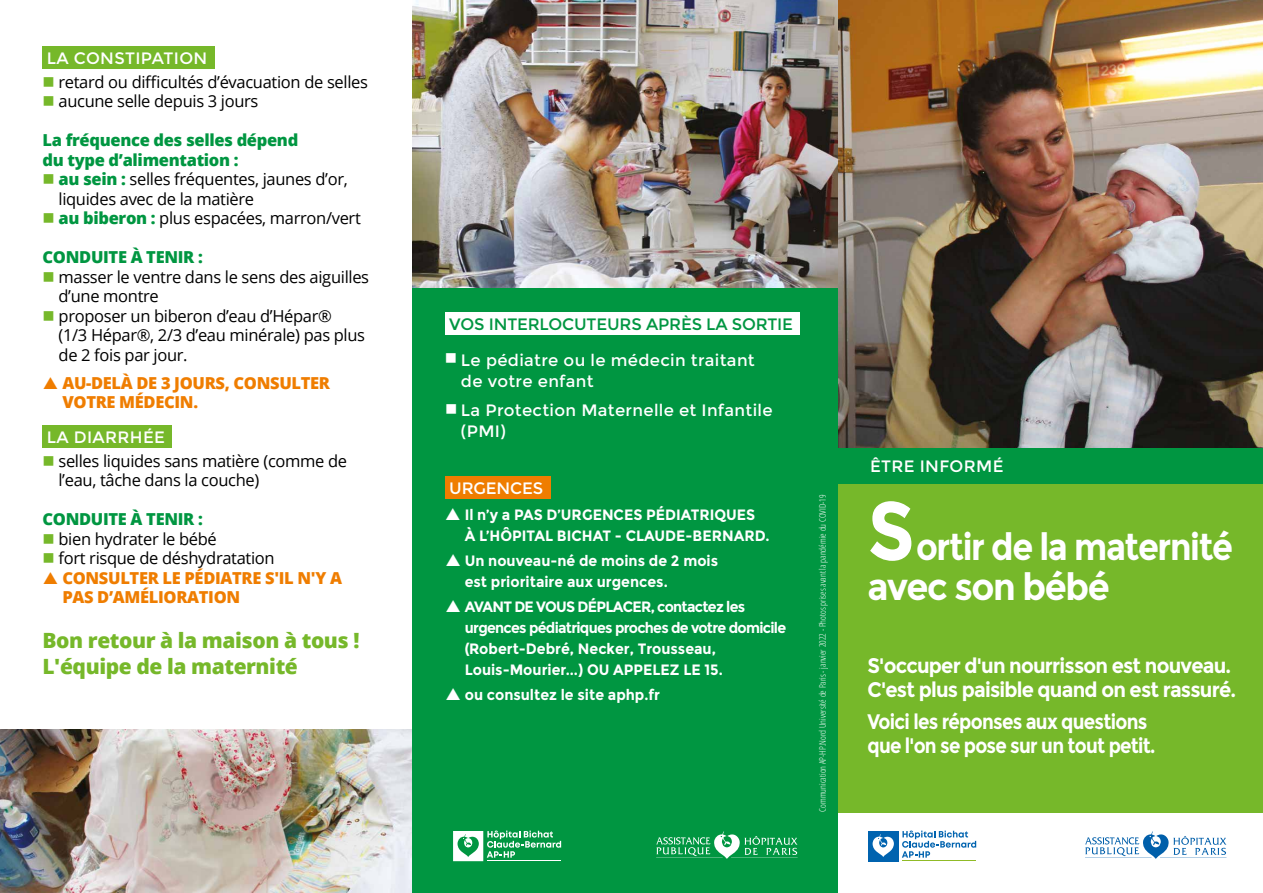
<style>
.page{position:relative;width:1263px;height:893px;background:#fff}
.page>*{position:absolute;margin:0;border:0;box-sizing:border-box;transform-origin:0 0}
.t1{font:700 37.5px/40.2px "Montserrat";letter-spacing:-.04em;color:#fff;scale:.9 1}
.t2{font:700 21px/24px "Montserrat";letter-spacing:-.04em;color:#fff;scale:.94 1}
.t3{font:700 21px/24px "Montserrat";letter-spacing:-.04em;color:#fff;scale:.88 1}
.t4{font:800 21px/25.5px "Open Sans";letter-spacing:-.02em;color:#76b82a}
.t5{font:16.5px/19.5px "Open Sans";letter-spacing:-.02em;color:#000}
.t6{font:16.5px/21px "Montserrat";letter-spacing:.02em;color:#fff}
.t7{font:800 16.5px/19.5px "Open Sans";letter-spacing:-.02em;color:#ef7d00}
.t8{font:800 16.5px/19.5px "Open Sans";letter-spacing:-.02em;color:#009641}
.t9{font:16.5px "Montserrat";letter-spacing:-.01em;color:#009641}
.t10{font:16.5px "Montserrat";letter-spacing:-.01em;color:#fff}
.t11{font:700 15px/21px "Montserrat";color:#fff;scale:.95 1}
.t12{font:700 15px/21px "Montserrat";letter-spacing:-.05em;color:#fff;scale:.95 1}
.t13{font:300 condensed 9px "Open Sans";color:#fff}
.s1{color:#76b82a}
.s2{font-weight:800;color:#009641}
.s3{font-weight:400;color:#000}
.s4{font-size:82.5px}
</style>
<div class="page">
<img style="left:0;top:730px;width:412px;height:163px">
<img style="left:838px;top:0;width:425px;height:448px">
<div style="left:838px;top:455px;width:425px;height:357px;background:#76b82a"></div>
<div style="left:412px;top:285px;width:426px;height:608px;background:#009641"></div>
<div style="left:836px;top:448px;width:427px;height:36px;background:#009641"></div>
<img style="left:412px;top:0;width:426px;height:287px">
<svg style="left:453px;top:831px;width:108px;height:30px"></svg>
<hr style="left:902px;top:860px;width:74px;height:1px;background:#90bb26">
<svg style="left:902px;top:831px;width:74px;height:27px"></svg>
<div style="left:868px;top:831px;width:30px;height:30px;background:#0063af"></div>
<svg style="left:872px;top:834px;width:22px;height:23px"></svg>
<svg style="left:1085px;top:831px;width:141px;height:28px"></svg>
<svg style="left:656px;top:831px;width:142px;height:28px"></svg>
<div style="left:445px;top:312px;width:354px;height:23px;background:#fff"></div>
<div style="left:445px;top:477px;width:106px;height:22px;background:#ef7d00"></div>
<div style="left:43px;top:46px;width:172px;height:22px;background:#76b82a"></div>
<div style="left:43px;top:425px;width:129px;height:22px;background:#76b82a"></div>
<p class="t6" style="left:47px;top:48px;width:162px">LA CONSTIPATION</p>
<p class="t5" style="left:43px;top:72px;width:327px"><span class="s1">■</span> retard ou difficultés d’évacuation de selles</p>
<p class="t5" style="left:43px;top:91px;width:217px"><span class="s1">■</span> aucune selle depuis 3 jours</p>
<p class="t8" style="left:43px;top:130px;width:257px">La fréquence des selles dépend du type d’alimentation :</p>
<p class="t5" style="left:59px;top:169px;width:291px;text-indent:-16px"><span class="s1">■</span> <span class="s2">au sein :</span> selles fréquentes, jaunes d’or, liquides avec de la matière</p>
<p class="t5" style="left:43px;top:208px;width:320px"><span class="s1">■</span> <span class="s2">au biberon :</span> plus espacées, marron/vert</p>
<p class="t8" style="left:43px;top:247px;width:162px">CONDUITE À TENIR :</p>
<p class="t5" style="left:59px;top:267px;width:312px;text-indent:-16px"><span class="s1">■</span> masser le ventre dans le sens des aiguilles d’une montre</p>
<p class="t5" style="left:59px;top:306px;width:308px;text-indent:-16px"><span class="s1">■</span> proposer un biberon d’eau d’Hépar®<br>(1/3 Hépar®, 2/3 d’eau minérale) pas plus de 2 fois par jour.</p>
<p class="t7" style="left:62px;top:372px;width:269px">AU-DELÀ DE 3 JOURS, CONSULTER<br>VOTRE MÉDECIN.</p>
<p class="t6" style="left:47px;top:427px;width:120px">LA DIARRHÉE</p>
<p class="t5" style="left:58px;top:451px;width:290px;text-indent:-16px"><span class="s1">■</span> selles liquides sans matière (comme de l’eau, tâche dans la couche)</p>
<p class="t8" style="left:43px;top:509px;width:162px">CONDUITE À TENIR :</p>
<p class="t5" style="left:43px;top:529px;width:176px"><span class="s1">■</span> bien hydrater le bébé</p>
<p class="t7" style="left:62px;top:548px;width:281px;text-indent:-20px"><span class="s1">■</span> <span class="s3">fort risque de déshydratation<br></span>CONSULTER LE PÉDIATRE S'IL N'Y A<br>PAS D’AMÉLIORATION</p>
<p class="t4" style="left:43px;top:627px;width:318px">Bon retour à la maison à tous !<br>L'équipe de la maternité</p>
<p class="t9" style="left:449px;top:315px;width:345px">VOS INTERLOCUTEURS APRÈS LA SORTIE</p>
<p class="t6" style="left:461px;top:349px;width:295px;text-indent:-16px">■ Le pédiatre ou le médecin traitant de votre enfant</p>
<p class="t6" style="left:461px;top:400px;width:313px;text-indent:-16px">■ La Protection Maternelle et Infantile (PMI)</p>
<p class="t10" style="left:449px;top:479px;width:95px">URGENCES</p>
<p class="t11" style="left:465px;top:504px;width:322px">Il n’y a PAS D’URGENCES PÉDIATRIQUES<br>À L’HÔPITAL BICHAT - CLAUDE-BERNARD.</p>
<p class="t11" style="left:465px;top:550px;width:268px">Un nouveau-né de moins de 2 mois est prioritaire aux urgences.</p>
<p class="t12" style="left:465px;top:596px;width:340px">AVANT DE VOUS DÉPLACER, contactez les urgences pédiatriques proches de votre domicile (Robert-Debré, Necker, Trousseau, Louis-Mourier...) OU APPELEZ LE 15.</p>
<p class="t11" style="left:465px;top:685px;width:207px">ou consultez le site aphp.fr</p>
<p class="t13" style="left:816px;top:812px;width:319px;rotate:-90deg">Communication AP-HP.Nord Université de Paris - janvier 2022 - Photos prises avant la pandémie du COVID-19</p>
<p class="t6" style="left:870px;top:456px;width:135px">ÊTRE INFORMÉ</p>
<h1 class="t1" style="left:867px;top:527px;width:408px"><span class="s4">S</span>ortir de la maternité avec son bébé</h1>
<p class="t2" style="left:867px;top:654px;width:394px">S'occuper d'un nourrisson est nouveau.<br>C'est plus paisible quand on est rassuré.</p>
<p class="t3" style="left:867px;top:710px;width:329px">Voici les réponses aux questions que l'on se pose sur un tout petit.</p>
</div>
